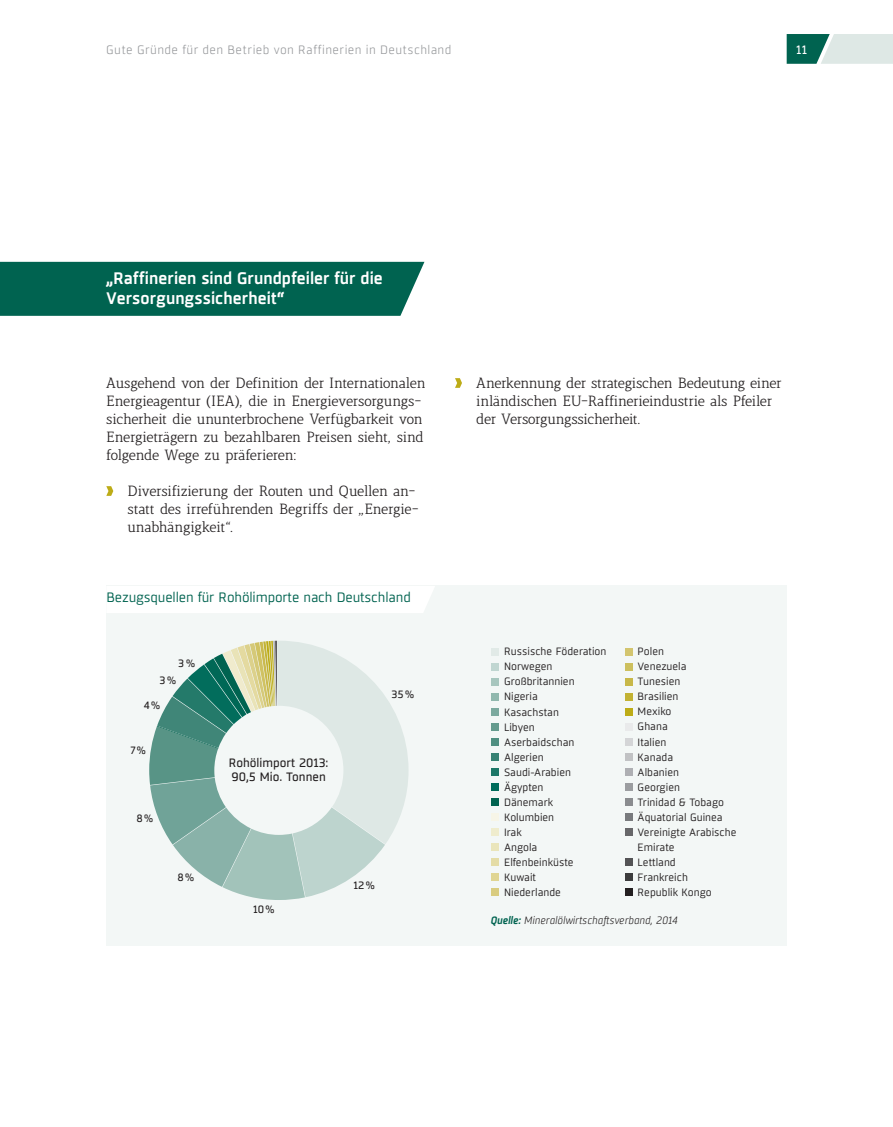
<style>
.page{position:relative;width:893px;height:1127px;background:#fff}
.page>*{position:absolute;margin:0;border:0;box-sizing:border-box;transform-origin:0 0}
.t1{font:600 16.5px/19.8px "Sisco";color:#fff}
.t2{font:300 14.25px/18px "Lenga";letter-spacing:-.015em;color:#231f20}
.t3{font:13.5px "Sisco";letter-spacing:-.01em;color:#006350}
.t4{font:300 12px "Sisco";letter-spacing:.03em;color:#939598}
.t5{font:12px/14.4px "Sisco";color:#231f20}
.t6{font:12px "Sisco";color:#fff}
.t7{font:10.5px/15px "Sisco";color:#231f20}
.t8{font:italic 300 10.5px "Sisco";color:#231f20}
.t9{font:10.5px "Sisco";color:#231f20}
.s1{font-weight:600;color:#006350}
</style>
<div class="page">
<svg style="left:786px;top:34px;width:107px;height:30px;background:#94bcb4"></svg>
<div style="left:0;top:262px;width:424px;height:54px;background:#006350"></div>
<svg style="left:455px;top:378px;width:7px;height:10px"></svg>
<svg style="left:106px;top:486px;width:8px;height:10px"></svg>
<div style="left:106px;top:586px;width:681px;height:360px;background:#f3f7f6"></div>
<div style="left:107px;top:586px;width:328px;height:27px;background:#fff"></div>
<svg style="left:149px;top:641px;width:260px;height:259px"></svg>
<div style="left:626px;top:888px;width:7px;height:7px;background:#231f20"></div>
<div style="left:626px;top:873px;width:7px;height:7px;background:#3c3c3d"></div>
<div style="left:626px;top:858px;width:7px;height:7px;background:#535355"></div>
<div style="left:626px;top:828px;width:7px;height:7px;background:#67676a"></div>
<div style="left:626px;top:813px;width:7px;height:7px;background:#787a7d"></div>
<div style="left:626px;top:798px;width:7px;height:7px;background:#8a8c8f"></div>
<div style="left:626px;top:783px;width:7px;height:7px;background:#9b9da0"></div>
<div style="left:626px;top:768px;width:7px;height:7px;background:#aeafb3"></div>
<div style="left:626px;top:753px;width:7px;height:7px;background:#c1c2c4"></div>
<div style="left:626px;top:738px;width:7px;height:7px;background:#d4d5d7"></div>
<div style="left:626px;top:723px;width:7px;height:7px;background:#e9eaeb"></div>
<div style="left:626px;top:708px;width:7px;height:7px;background:#bdac17"></div>
<div style="left:626px;top:693px;width:7px;height:7px;background:#c2b233"></div>
<div style="left:626px;top:678px;width:7px;height:7px;background:#c8b849"></div>
<div style="left:626px;top:663px;width:7px;height:7px;background:#cdc05e"></div>
<div style="left:626px;top:648px;width:7px;height:7px;background:#d3c56f"></div>
<div style="left:491px;top:888px;width:7px;height:7px;background:#d9cc80"></div>
<div style="left:491px;top:873px;width:7px;height:7px;background:#e0d593"></div>
<div style="left:491px;top:858px;width:7px;height:7px;background:#e4dca6"></div>
<div style="left:491px;top:843px;width:7px;height:7px;background:#eae5bb"></div>
<div style="left:491px;top:828px;width:7px;height:7px;background:#efeccd"></div>
<div style="left:491px;top:813px;width:7px;height:7px;background:#f7f5e7"></div>
<div style="left:491px;top:798px;width:7px;height:7px;background:#006350"></div>
<div style="left:491px;top:783px;width:7px;height:7px;background:#006c5b"></div>
<div style="left:491px;top:768px;width:7px;height:7px;background:#1c7767"></div>
<div style="left:491px;top:753px;width:7px;height:7px;background:#388274"></div>
<div style="left:491px;top:738px;width:7px;height:7px;background:#4f8f81"></div>
<div style="left:491px;top:723px;width:7px;height:7px;background:#659b8e"></div>
<div style="left:491px;top:708px;width:7px;height:7px;background:#7ba99e"></div>
<div style="left:491px;top:693px;width:7px;height:7px;background:#91b8ae"></div>
<div style="left:491px;top:678px;width:7px;height:7px;background:#a7c6be"></div>
<div style="left:491px;top:663px;width:7px;height:7px;background:#c0d6d1"></div>
<div style="left:491px;top:648px;width:7px;height:7px;background:#e1eae7"></div>
<p class="t4" style="left:106px;top:42px;width:347px">Gute Gründe für den Betrieb von Raffinerien in Deutschland</p>
<p class="t6" style="left:796px;top:42px;width:12px">11</p>
<p class="t1" style="left:106px;top:269px;width:278px">„Raffinerien sind Grundpfeiler für die<br>Versorgungssicherheit“</p>
<p class="t2" style="left:106px;top:375px;width:321px">Ausgehend von der Definition der Internationalen Energieagentur (IEA), die in Energieversorgungs&shy;sicherheit die ununterbrochene Verfügbarkeit von Energieträgern zu bezahlbaren Preisen sieht, sind folgende Wege zu präferieren:</p>
<p class="t2" style="left:128px;top:483px;width:293px">Diversifizierung der Routen und Quellen an&shy;statt des irreführenden Begriffs der „Energie&shy;unabhängigkeit“.</p>
<p class="t3" style="left:106px;top:588px;width:306px">Bezugsquellen für Rohölimporte nach Deutschland</p>
<p class="t9" style="left:178px;top:656px;width:18px">3%</p>
<p class="t9" style="left:159px;top:673px;width:18px">3%</p>
<p class="t9" style="left:144px;top:699px;width:18px">4%</p>
<p class="t9" style="left:130px;top:744px;width:17px">7%</p>
<p class="t9" style="left:137px;top:811px;width:18px">8%</p>
<p class="t9" style="left:177px;top:870px;width:18px">8%</p>
<p class="t5" style="left:229px;top:756px;width:101px">Rohölimport 2013:<br>90,5 Mio. Tonnen</p>
<p class="t9" style="left:392px;top:688px;width:24px">35%</p>
<p class="t9" style="left:253px;top:902px;width:23px">10%</p>
<p class="t9" style="left:354px;top:879px;width:23px">12%</p>
<p class="t2" style="left:476px;top:375px;width:307px">Anerkennung der strategischen Bedeutung einer inländischen EU-Raffinerieindustrie als Pfeiler der Versorgungssicherheit.</p>
<p class="t7" style="left:504px;top:644px;width:104px">Russische Föderation<br>Norwegen<br>Großbritannien<br>Nigeria<br>Kasachstan<br>Libyen<br>Aserbaidschan<br>Algerien<br>Saudi-Arabien<br>Ägypten<br>Dänemark<br>Kolumbien<br>Irak<br>Angola<br>Elfenbeinküste<br>Kuwait<br>Niederlande</p>
<p class="t8" style="left:491px;top:914px;width:188px"><span class="s1">Quelle:</span> Mineralölwirtschaftsverband, 2014</p>
<p class="t7" style="left:638px;top:644px;width:100px">Polen<br>Venezuela<br>Tunesien<br>Brasilien<br>Mexiko<br>Ghana<br>Italien<br>Kanada<br>Albanien<br>Georgien<br>Trinidad &amp; Tobago<br>Äquatorial Guinea<br>Vereinigte Arabische<br>Emirate<br>Lettland<br>Frankreich<br>Republik Kongo</p>
</div>
